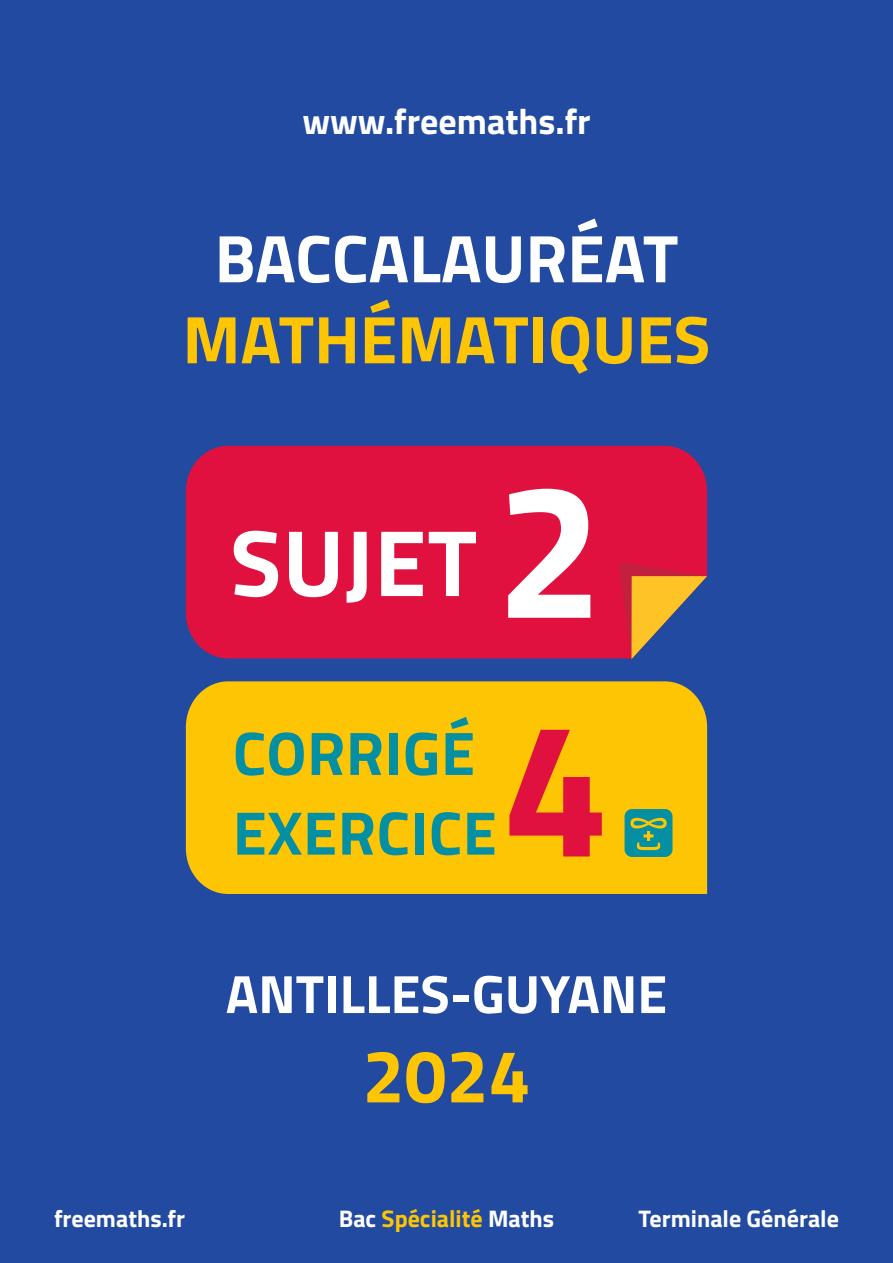
<style>
.page{position:relative;width:893px;height:1263px;background:#214aa0}
.page>*{position:absolute;margin:0;border:0;box-sizing:border-box;transform-origin:0 0}
.t1{font:700 192px "Titillium";color:#e1113f}
.t2{font:700 94.5px "Titillium";letter-spacing:.01em;color:#fff}
.t3{font:700 75px "Titillium";color:#fdc504}
.t4{font:700 67.5px "Titillium";color:#fdc504}
.t5{font:700 67.5px "Titillium";color:#fff}
.t6{font:700 61.5px/79.7px "Titillium";letter-spacing:.01em;color:#048fa2}
.t7{font:700 54px "Titillium";color:#fff}
.t8{font:700 36px "Titillium";color:#fff}
.t9{font:700 24px "Titillium";color:#fff}
.t10{font:700 24px "Titillium";color:#fdc504}
.s1{font-size:192px}
.s2{color:#fff}
</style>
<div class="page">
<div style="left:186px;top:446px;width:521px;height:212px;background:#e1113f"></div>
<div style="left:186px;top:681px;width:521px;height:213px;background:#fdc504"></div>
<svg style="left:618px;top:562px;width:89px;height:97px"></svg>
<svg style="left:625px;top:809px;width:47px;height:48px;background:#2f9886"></svg>
<h3 class="t8" style="left:302px;top:94px;width:290px">www.freemaths.fr</h3>
<h3 class="t5" style="left:215px;top:207px;width:465px">BACCALAURÉAT</h3>
<h3 class="t4" style="left:183px;top:288px;width:529px">MATHÉMATIQUES</h3>
<h2 class="t2" style="left:230px;top:491px;width:375px">SUJET <span class="s1">2</span></h2>
<h3 class="t6" style="left:233px;top:710px;width:266px">CORRIGÉ<br>EXERCICE</h3>
<h1 class="t1" style="left:502px;top:643px;width:109px">4</h1>
<h3 class="t7" style="left:226px;top:953px;width:443px">ANTILLES-GUYANE</h3>
<h3 class="t3" style="left:362px;top:1019px;width:169px">2024</h3>
<p class="t9" style="left:54px;top:1200px;width:133px">freemaths.fr</p>
<p class="t10" style="left:339px;top:1200px;width:217px"><span class="s2">Bac</span> Spécialité <span class="s2">Maths</span></p>
<p class="t9" style="left:639px;top:1200px;width:202px">Terminale Générale</p>
</div>
